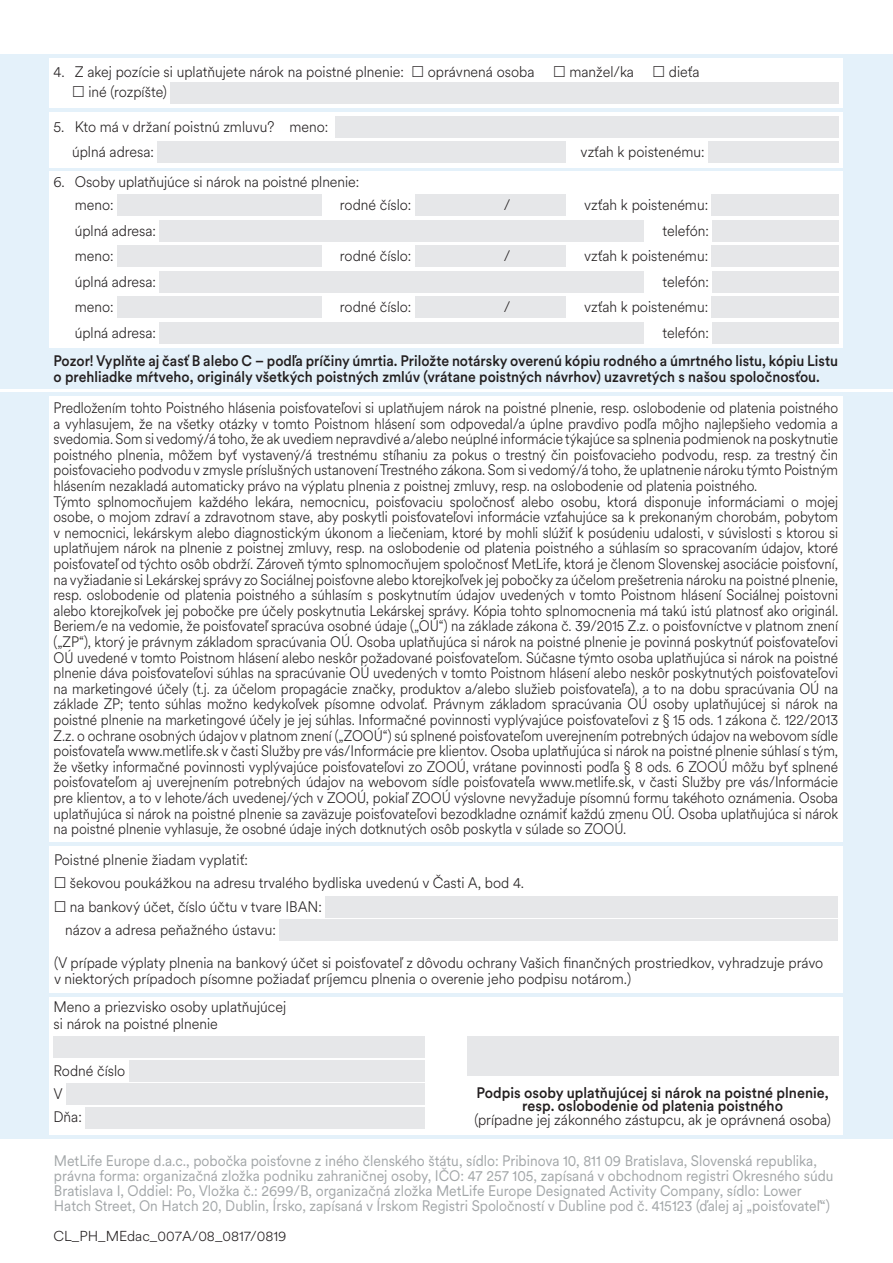
<style>
.page{position:relative;width:893px;height:1263px;background:#fff}
.page>*{position:absolute;margin:0;border:0;box-sizing:border-box;transform-origin:0 0}
.t1{font:300 15.15px/15.6px "Met Life Circular";letter-spacing:-.005em;color:#231f20;scale:.91 1}
.t2{font:300 15.15px/23.4px "Met Life Circular";letter-spacing:-.005em;color:#231f20;scale:.94 1}
.t3{font:15.15px/15px "Met Life Circular";color:#a3a7a9;scale:.92 1}
.t4{font:500 15.15px/16.5px "Met Life Circular";color:#231f20;scale:.92 1}
.t5{font:500 15.15px/13.5px "Met Life Circular";color:#231f20;text-align:center;scale:.94 1}
.t6{font:300 14.25px "Met Life Circular";color:#231f20}
</style>
<div class="page">
<div style="left:0;top:54px;width:893px;height:334px;background:#e4f1fa"></div>
<div style="left:0;top:392px;width:893px;height:747px;background:#e4f1fa"></div>
<div style="left:49px;top:172px;width:794px;height:176px;background:#fff"></div>
<div style="left:117px;top:195px;width:204px;height:21px;background:#e6e7e9"></div>
<div style="left:415px;top:195px;width:151px;height:21px;background:#e6e7e9"></div>
<div style="left:712px;top:195px;width:127px;height:21px;background:#e6e7e9"></div>
<div style="left:160px;top:220px;width:484px;height:21px;background:#e6e7e9"></div>
<div style="left:713px;top:220px;width:126px;height:21px;background:#e6e7e9"></div>
<div style="left:117px;top:246px;width:204px;height:21px;background:#e6e7e9"></div>
<div style="left:415px;top:246px;width:151px;height:21px;background:#e6e7e9"></div>
<div style="left:712px;top:246px;width:127px;height:21px;background:#e6e7e9"></div>
<div style="left:160px;top:271px;width:484px;height:21px;background:#e6e7e9"></div>
<div style="left:713px;top:271px;width:126px;height:21px;background:#e6e7e9"></div>
<div style="left:117px;top:297px;width:204px;height:21px;background:#e6e7e9"></div>
<div style="left:415px;top:297px;width:151px;height:21px;background:#e6e7e9"></div>
<div style="left:712px;top:297px;width:127px;height:21px;background:#e6e7e9"></div>
<div style="left:160px;top:322px;width:484px;height:22px;background:#e6e7e9"></div>
<div style="left:713px;top:322px;width:126px;height:22px;background:#e6e7e9"></div>
<div style="left:49px;top:58px;width:794px;height:50px;background:#fff"></div>
<div style="left:49px;top:997px;width:794px;height:138px;background:#fff"></div>
<div style="left:49px;top:847px;width:794px;height:146px;background:#fff"></div>
<div style="left:49px;top:396px;width:794px;height:446px;background:#fff"></div>
<div style="left:49px;top:112px;width:794px;height:55px;background:#fff"></div>
<div style="left:171px;top:82px;width:668px;height:21px;background:#e6e7e9"></div>
<div style="left:54px;top:1037px;width:371px;height:21px;background:#e6e7e9"></div>
<div style="left:129px;top:1060px;width:296px;height:21px;background:#e6e7e9"></div>
<div style="left:66px;top:1083px;width:359px;height:22px;background:#e6e7e9"></div>
<div style="left:86px;top:1107px;width:339px;height:21px;background:#e6e7e9"></div>
<div style="left:326px;top:896px;width:512px;height:21px;background:#e6e7e9"></div>
<div style="left:280px;top:920px;width:558px;height:21px;background:#e6e7e9"></div>
<div style="left:467px;top:1036px;width:371px;height:40px;background:#e6e7e9"></div>
<div style="left:336px;top:116px;width:503px;height:22px;background:#e6e7e9"></div>
<div style="left:158px;top:142px;width:408px;height:21px;background:#e6e7e9"></div>
<div style="left:708px;top:142px;width:131px;height:21px;background:#e6e7e9"></div>
<p class="t2" style="left:54px;top:59px;width:374px">4. Z akej pozície si uplatňujete nárok na poistné plnenie:</p>
<p class="t2" style="left:428px;top:59px;width:115px">oprávnená osoba</p>
<p class="t2" style="left:569px;top:59px;width:70px">manžel/ka</p>
<p class="t2" style="left:669px;top:59px;width:34px">dieťa</p>
<p class="t2" style="left:88px;top:80px;width:85px">iné (rozpíšte)</p>
<p class="t2" style="left:72px;top:113px;width:274px;line-height:25.5px;text-indent:-18px">5. Kto má v držaní poistnú zmluvu? meno: úplná adresa:</p>
<p class="t2" style="left:581px;top:139px;width:134px">vzťah k poistenému:</p>
<p class="t2" style="left:75px;top:170px;width:304px;line-height:22.5px;text-indent:-21px">6. Osoby uplatňujúce si nárok na poistné plnenie: meno:</p>
<p class="t2" style="left:340px;top:192px;width:78px">rodné číslo:</p>
<p class="t2" style="left:504px;top:192px;width:9px">/</p>
<p class="t2" style="left:584px;top:192px;width:134px">vzťah k poistenému:</p>
<p class="t2" style="left:75px;top:218px;width:88px">úplná adresa:</p>
<p class="t2" style="left:662px;top:218px;width:51px">telefón:</p>
<p class="t2" style="left:75px;top:243px;width:43px">meno:</p>
<p class="t2" style="left:340px;top:243px;width:78px">rodné číslo:</p>
<p class="t2" style="left:504px;top:243px;width:9px">/</p>
<p class="t2" style="left:584px;top:243px;width:134px">vzťah k poistenému:</p>
<p class="t2" style="left:75px;top:269px;width:88px">úplná adresa:</p>
<p class="t2" style="left:662px;top:269px;width:51px">telefón:</p>
<p class="t2" style="left:75px;top:294px;width:43px">meno:</p>
<p class="t2" style="left:340px;top:294px;width:78px">rodné číslo:</p>
<p class="t2" style="left:504px;top:294px;width:9px">/</p>
<p class="t2" style="left:584px;top:294px;width:134px">vzťah k poistenému:</p>
<p class="t2" style="left:75px;top:320px;width:88px">úplná adresa:</p>
<p class="t2" style="left:662px;top:320px;width:51px">telefón:</p>
<p class="t4" style="left:54px;top:351px;width:854px">Pozor! Vyplňte aj časť B alebo C – podľa príčiny úmrtia. Priložte notársky overenú kópiu rodného a úmrtného listu, kópiu Listu o prehliadke mŕtveho, originály všetkých poistných zmlúv (vrátane poistných návrhov) uzavretých s našou spoločnosťou.</p>
<p class="t1" style="left:54px;top:399px;width:864px">Predložením tohto Poistného hlásenia poisťovateľovi si uplatňujem nárok na poistné plnenie, resp. oslobodenie od platenia poistného a vyhlasujem, že na všetky otázky v tomto Poistnom hlásení som odpovedal/a úplne pravdivo podľa môjho najlepšieho vedomia a svedomia. Som si vedomý/á toho, že ak uvediem nepravdivé a/alebo neúplné informácie týkajúce sa splnenia podmienok na poskytnutie poistného plnenia, môžem byť vystavený/á trestnému stíhaniu za pokus o trestný čin poisťovacieho podvodu, resp. za trestný čin poisťovacieho podvodu v zmysle príslušných ustanovení Trestného zákona. Som si vedomý/á toho, že uplatnenie nároku týmto Poistným hlásením nezakladá automaticky právo na výplatu plnenia z poistnej zmluvy, resp. na oslobodenie od platenia poistného.<br>Týmto splnomocňujem každého lekára, nemocnicu, poisťovaciu spoločnosť alebo osobu, ktorá disponuje informáciami o mojej osobe, o mojom zdraví a zdravotnom stave, aby poskytli poisťovateľovi informácie vzťahujúce sa k prekonaným chorobám, pobytom v nemocnici, lekárskym alebo diagnostickým úkonom a liečeniam, ktoré by mohli slúžiť k posúdeniu udalosti, v súvislosti s ktorou si uplatňujem nárok na plnenie z poistnej zmluvy, resp. na oslobodenie od platenia poistného a súhlasím so spracovaním údajov, ktoré poisťovateľ od týchto osôb obdrží. Zároveň týmto splnomocňujem spoločnosť MetLife, ktorá je členom Slovenskej asociácie poisťovní, na vyžiadanie si Lekárskej správy zo Sociálnej poisťovne alebo ktorejkoľvek jej pobočky za účelom prešetrenia nároku na poistné plnenie, resp. oslobodenie od platenia poistného a súhlasím s poskytnutím údajov uvedených v tomto Poistnom hlásení Sociálnej poistovni alebo ktorejkoľvek jej pobočke pre účely poskytnutia Lekárskej správy. Kópia tohto splnomocnenia má takú istú platnosť ako originál.<br>Beriem/e na vedomie, že poisťovateľ spracúva osobné údaje („OÚ“) na základe zákona č. 39/2015 Z.z. o poisťovníctve v platnom znení („ZP“), ktorý je právnym základom spracúvania OÚ. Osoba uplatňujúca si nárok na poistné plnenie je povinná poskytnúť poisťovateľovi OÚ uvedené v tomto Poistnom hlásení alebo neskôr požadované poisťovateľom. Súčasne týmto osoba uplatňujúca si nárok na poistné plnenie dáva poisťovateľovi súhlas na spracúvanie OÚ uvedených v tomto Poistnom hlásení alebo neskôr poskytnutých poisťovateľovi na marketingové účely (t.j. za účelom propagácie značky, produktov a/alebo služieb poisťovateľa), a to na dobu spracúvania OÚ na základe ZP; tento súhlas možno kedykoľvek písomne odvolať. Právnym základom spracúvania OÚ osoby uplatňujúcej si nárok na poistné plnenie na marketingové účely je jej súhlas. Informačné povinnosti vyplývajúce poisťovateľovi z § 15 ods. 1 zákona č. 122/2013<br>Z.z. o ochrane osobných údajov v platnom znení („ZOOÚ“) sú splnené poisťovateľom uverejnením potrebných údajov na webovom sídle poisťovateľa www.metlife.sk v časti Služby pre vás/Informácie pre klientov. Osoba uplatňujúca si nárok na poistné plnenie súhlasí s tým, že všetky informačné povinnosti vyplývajúce poisťovateľovi zo ZOOÚ, vrátane povinnosti podľa § 8 ods. 6 ZOOÚ môžu byť splnené poisťovateľom aj uverejnením potrebných údajov na webovom sídle poisťovateľa www.metlife.sk, v časti Služby pre vás/Informácie pre klientov, a to v lehote/ách uvedenej/ých v ZOOÚ, pokiaľ ZOOÚ výslovne nevyžaduje písomnú formu takéhoto oznámenia. Osoba uplatňujúca si nárok na poistné plnenie sa zaväzuje poisťovateľovi bezodkladne oznámiť každú zmenu OÚ. Osoba uplatňujúca si nárok na poistné plnenie vyhlasuje, že osobné údaje iných dotknutých osôb poskytla v súlade so ZOOÚ.</p>
<p class="t2" style="left:54px;top:847px;width:208px">Poistné plnenie žiadam vyplatiť:</p>
<p class="t2" style="left:54px;top:870px;width:502px">□ šekovou poukážkou na adresu trvalého bydliska uvedenú v Časti A, bod 4.</p>
<p class="t2" style="left:65px;top:894px;width:275px;text-indent:-11px">□ na bankový účet, číslo účtu v tvare IBAN: názov a adresa peňažného ústavu:</p>
<p class="t2" style="left:54px;top:954px;width:820px;line-height:16.5px">(V prípade výplaty plnenia na bankový účet si poisťovateľ z dôvodu ochrany Vašich finančných prostriedkov, vyhradzuje právo v niektorých prípadoch písomne požiadať príjemcu plnenia o overenie jeho podpisu notárom.)</p>
<p class="t2" style="left:54px;top:998px;width:249px;line-height:16.5px">Meno a priezvisko osoby uplatňujúcej si nárok na poistné plnenie</p>
<p class="t2" style="left:54px;top:1058px;width:78px">Rodné číslo<br>V<br>Dňa:</p>
<p class="t5" style="left:476px;top:1085px;width:376px">Podpis osoby uplatňujúcej si nárok na poistné plnenie, resp. oslobodenie od platenia poistného</p>
<p class="t2" style="left:474px;top:1107px;width:381px">(prípadne jej zákonného zástupcu, ak je oprávnená osoba)</p>
<p class="t3" style="left:54px;top:1153px;width:849px">MetLife Europe d.a.c., pobočka poisťovne z iného členského štátu, sídlo: Pribinova 10, 811 09 Bratislava, Slovenská republika, právna forma: organizačná zložka podniku zahraničnej osoby, IČO: 47 257 105, zapísaná v obchodnom registri Okresného súdu Bratislava I, Oddiel: Po, Vložka č.: 2699/B, organizačná zložka MetLife Europe Designated Activity Company, sídlo: Lower Hatch Street, On Hatch 20, Dublin, Írsko, zapísaná v Írskom Registri Spoločností v Dubline pod č. 415123 (ďalej aj „poisťovateľ“)</p>
<p class="t6" style="left:54px;top:1227px;width:234px">CL_PH_MEdac_007A/08_0817/0819</p>
</div>
